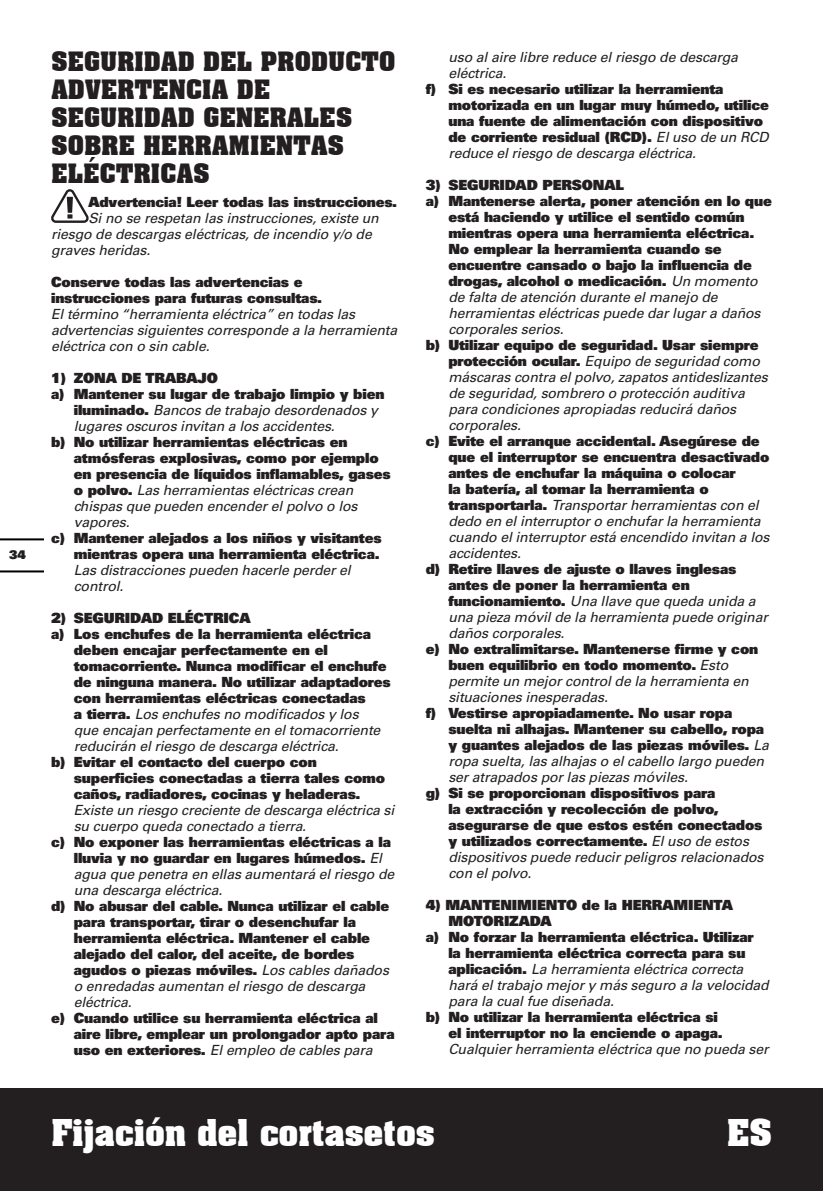
<style>
.page{position:relative;width:823px;height:1191px;background:#fff}
.page>*{position:absolute;margin:0;border:0;box-sizing:border-box;transform-origin:0 0}
.t1{font:700 36px "Aachen BT";letter-spacing:-.025em;color:#fff}
.t2{font:700 26px/28px "Aachen BT";letter-spacing:-.01em;color:#231f20}
.t3{font:900 14px/16px "Univers";letter-spacing:-.01em;color:#231f20}
.t4{font:italic 14px/16px "Univers";letter-spacing:-.01em;color:#231f20}
.t5{font:900 12px "Univers";color:#231f20}
.s1{font-weight:900;font-style:normal}
.s2{font-weight:400;font-style:italic}
</style>
<div class="page">
<div style="left:0;top:1089px;width:822px;height:102px;background:#231f20"></div>
<hr style="left:0;top:570px;width:43px;height:2px;background:#000">
<hr style="left:0;top:538px;width:43px;height:2px;background:#000">
<svg style="left:51px;top:189px;width:38px;height:34px"></svg>
<p class="t5" style="left:9px;top:550px;width:18px">34</p>
<h2 class="t2" style="left:51px;top:47px;width:346px">SEGURIDAD DEL PRODUCTO<br>ADVERTENCIA DE<br>SEGURIDAD GENERALES<br>SOBRE HERRAMIENTAS<br>ELÉCTRICAS</h2>
<p class="t3" style="left:88px;top:195px;width:310px">Advertencia! Leer todas las instrucciones.</p>
<p class="t4" style="left:51px;top:211px;width:329px;text-indent:37px">Si no se respetan las instrucciones, existe un riesgo de descargas eléctricas, de incendio y/o de graves heridas.</p>
<p class="t3" style="left:51px;top:275px;width:272px">Conserve todas las advertencias e instrucciones para futuras consultas.</p>
<p class="t4" style="left:51px;top:307px;width:347px">El término “herramienta eléctrica” en todas las advertencias siguientes corresponde a la herramienta eléctrica con o sin cable.</p>
<p class="t3" style="left:51px;top:371px;width:168px">1) ZONA DE TRABAJO</p>
<p class="t3" style="left:51px;top:387px;width:335px">a) Mantener su lugar de trabajo limpio y bien</p>
<p class="t4" style="left:74px;top:403px;width:305px"><span class="s1">iluminado.</span> Bancos de trabajo desordenados y</p>
<p class="t4" style="left:74px;top:419px;width:262px">lugares oscuros invitan a los accidentes.</p>
<p class="t3" style="left:74px;top:435px;width:318px;text-indent:-23px">b) No utilizar herramientas eléctricas en atmósferas explosivas, como por ejemplo en presencia de líquidos inflamables, gases o polvo. <span class="s2">Las herramientas eléctricas crean chispas que pueden encender el polvo o los vapores.</span></p>
<p class="t3" style="left:51px;top:531px;width:332px;text-align:right">c) Mantener alejados a los niños y visitantes mientras opera una herramienta eléctrica.</p>
<p class="t4" style="left:74px;top:563px;width:278px">Las distracciones pueden hacerle perder el control.</p>
<p class="t3" style="left:51px;top:611px;width:201px">2) SEGURIDAD ELÉCTRICA</p>
<p class="t3" style="left:51px;top:627px;width:321px">a) Los enchufes de la herramienta eléctrica</p>
<p class="t3" style="left:74px;top:643px;width:255px">deben encajar perfectamente en el</p>
<p class="t3" style="left:74px;top:659px;width:314px">tomacorriente. Nunca modificar el enchufe</p>
<p class="t3" style="left:74px;top:675px;width:318px">de ninguna manera. No utilizar adaptadores</p>
<p class="t3" style="left:74px;top:691px;width:293px">con herramientas eléctricas conectadas</p>
<p class="t4" style="left:74px;top:707px;width:286px"><span class="s1">a tierra.</span> Los enchufes no modificados y los</p>
<p class="t4" style="left:74px;top:723px;width:308px">que encajan perfectamente en el tomacorriente</p>
<p class="t4" style="left:74px;top:739px;width:266px">reducirán el riesgo de descarga eléctrica.</p>
<p class="t3" style="left:74px;top:755px;width:313px;text-indent:-23px">b) Evitar el contacto del cuerpo con superficies conectadas a tierra tales como caños, radiadores, cocinas y heladeras.</p>
<p class="t4" style="left:74px;top:803px;width:322px">Existe un riesgo creciente de descarga eléctrica si su cuerpo queda conectado a tierra.</p>
<p class="t3" style="left:74px;top:835px;width:322px;text-indent:-23px">c) No exponer las herramientas eléctricas a la lluvia y no guardar en lugares húmedos. <span class="s2">El agua que penetra en ellas aumentará el riesgo de una descarga eléctrica.</span></p>
<p class="t3" style="left:74px;top:899px;width:317px;text-indent:-23px">d) No abusar del cable. Nunca utilizar el cable para transportar, tirar o desenchufar la herramienta eléctrica. Mantener el cable alejado del calor, del aceite, de bordes agudos o piezas móviles. <span class="s2">Los cables dañados o enredadas aumentan el riesgo de descarga eléctrica.</span></p>
<p class="t3" style="left:74px;top:1011px;width:322px;text-indent:-23px">e) Cuando utilice su herramienta eléctrica al aire libre, emplear un prolongador apto para uso en exteriores. <span class="s2">El empleo de cables para</span></p>
<p class="t4" style="left:448px;top:50px;width:291px">uso al aire libre reduce el riesgo de descarga eléctrica.</p>
<p class="t3" style="left:448px;top:82px;width:322px;text-indent:-23px">f) Si es necesario utilizar la herramienta motorizada en un lugar muy húmedo, utilice una fuente de alimentación con dispositivo de corriente residual (RCD). <span class="s2">El uso de un RCD reduce el riesgo de descarga eléctrica.</span></p>
<p class="t3" style="left:425px;top:178px;width:200px">3) SEGURIDAD PERSONAL</p>
<p class="t3" style="left:425px;top:194px;width:347px">a) Mantenerse alerta, poner atención en lo que</p>
<p class="t3" style="left:448px;top:210px;width:297px">está haciendo y utilice el sentido común</p>
<p class="t3" style="left:448px;top:226px;width:307px">mientras opera una herramienta eléctrica.</p>
<p class="t3" style="left:448px;top:242px;width:274px">No emplear la herramienta cuando se</p>
<p class="t3" style="left:448px;top:258px;width:305px">encuentre cansado o bajo la influencia de</p>
<p class="t3" style="left:448px;top:274px;width:310px">drogas, alcohol o medicación. <span class="s2">Un momento</span></p>
<p class="t4" style="left:448px;top:290px;width:271px">de falta de atención durante el manejo de</p>
<p class="t4" style="left:448px;top:306px;width:313px">herramientas eléctricas puede dar lugar a daños</p>
<p class="t4" style="left:448px;top:322px;width:117px">corporales serios.</p>
<p class="t4" style="left:448px;top:338px;width:321px;text-indent:-23px"><span class="s1">b) Utilizar equipo de seguridad. Usar siempre protección ocular.</span> Equipo de seguridad como máscaras contra el polvo, zapatos antideslizantes de seguridad, sombrero o protección auditiva para condiciones apropiadas reducirá daños corporales.</p>
<p class="t3" style="left:448px;top:434px;width:322px;text-indent:-23px">c) Evite el arranque accidental. Asegúrese de que el interruptor se encuentra desactivado antes de enchufar la máquina o colocar<br>la batería, al tomar la herramienta o transportarla. <span class="s2">Transportar herramientas con el dedo en el interruptor o enchufar la herramienta cuando el interruptor está encendido invitan a los accidentes.</span></p>
<p class="t3" style="left:448px;top:562px;width:321px;text-indent:-23px">d) Retire llaves de ajuste o llaves inglesas antes de poner la herramienta en funcionamiento. <span class="s2">Una llave que queda unida a una pieza móvil de la herramienta puede originar daños corporales.</span></p>
<p class="t3" style="left:448px;top:642px;width:311px;text-indent:-23px">e) No extralimitarse. Mantenerse firme y con buen equilibrio en todo momento. <span class="s2">Esto permite un mejor control de la herramienta en situaciones inesperadas.</span></p>
<p class="t3" style="left:448px;top:706px;width:322px;text-indent:-23px">f) Vestirse apropiadamente. No usar ropa suelta ni alhajas. Mantener su cabello, ropa y guantes alejados de las piezas móviles. <span class="s2">La ropa suelta, las alhajas o el cabello largo pueden ser atrapados por las piezas móviles.</span></p>
<p class="t3" style="left:448px;top:786px;width:316px;text-indent:-23px">g) Si se proporcionan dispositivos para<br>la extracción y recolección de polvo, asegurarse de que estos estén conectados y utilizados correctamente. <span class="s2">El uso de estos dispositivos puede reducir peligros relacionados con el polvo.</span></p>
<p class="t3" style="left:425px;top:898px;width:308px">4) MANTENIMIENTO de la HERRAMIENTA</p>
<p class="t3" style="left:448px;top:914px;width:105px">MOTORIZADA</p>
<p class="t3" style="left:425px;top:930px;width:329px">a) No forzar la herramienta eléctrica. Utilizar</p>
<p class="t3" style="left:448px;top:946px;width:298px">la herramienta eléctrica correcta para su</p>
<p class="t4" style="left:448px;top:962px;width:296px"><span class="s1">aplicación.</span> La herramienta eléctrica correcta</p>
<p class="t4" style="left:448px;top:978px;width:322px">hará el trabajo mejor y más seguro a la velocidad</p>
<p class="t4" style="left:448px;top:994px;width:167px">para la cual fue diseñada.</p>
<p class="t3" style="left:448px;top:1010px;width:276px;text-indent:-23px">b) No utilizar la herramienta eléctrica si el interruptor no la enciende o apaga.</p>
<p class="t4" style="left:448px;top:1042px;width:321px">Cualquier herramienta eléctrica que no pueda ser</p>
<h1 class="t1" style="left:51px;top:1110px;width:385px">Fijación del cortasetos</h1>
<h1 class="t1" style="left:726px;top:1110px;width:47px">ES</h1>
</div>
